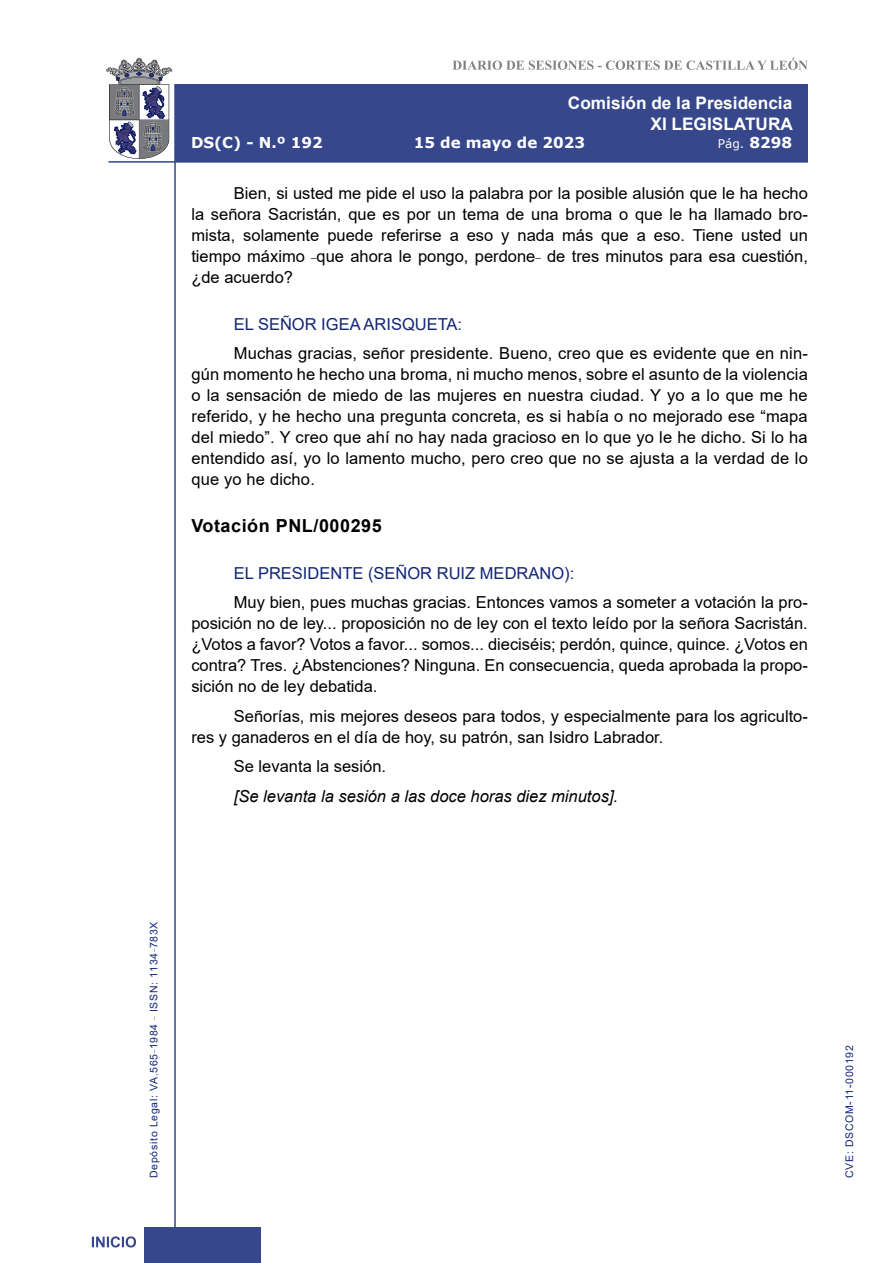
<style>
.page{position:relative;width:893px;height:1263px;background:#fff}
.page>*{position:absolute;margin:0;border:0;box-sizing:border-box;transform-origin:0 0}
.MarcadorSegundoNivel{font:700 18px "Arial";letter-spacing:.03em;color:#000}
.t1{font:700 17.25px/20.7px "Arial";color:#fff;text-align:right}
.t2{font:16.5px/21px "Arial";color:#000;text-align:justify}
.Orador{font:16.5px "Arial";color:#122678}
.t3{font:italic 16.5px "Arial";color:#000}
.t4{font:700 15px "Verdana";color:#fff}
.t5{font:12px "Verdana";color:#fff}
.t6{font:10.5px "Arial";letter-spacing:.065em;color:#122678}
.s1{font-weight:700;font-size:15px}
</style>
<div class="page">
<svg style="left:452px;top:58px;width:356px;height:12px"></svg>
<hr style="left:174px;top:84px;width:2px;height:1179px;background:#36478c">
<div style="left:144px;top:1227px;width:117px;height:36px;background:#36478c"></div>
<div style="left:175px;top:84px;width:633px;height:78px;background:#36478c"></div>
<hr style="left:108px;top:161px;width:700px;height:2px;background:#36478c">
<svg style="left:92px;top:1236px;width:44px;height:11px"></svg>
<svg style="left:106px;top:58px;width:66px;height:101px"></svg>
<p class="t1" style="left:568px;top:93px;width:226px">Comisión de la Presidencia<br>XI LEGISLATURA</p>
<p class="t4" style="left:191px;top:132px;width:133px">DS(C) - N.º 192</p>
<p class="t4" style="left:414px;top:132px;width:173px">15 de mayo de 2023</p>
<p class="t5" style="left:718px;top:135px;width:76px">Pág. <span class="s1">8298</span></p>
<p class="t2" style="left:191px;top:183px;width:618px;text-indent:43px">Bien, si usted me pide el uso la palabra por la posible alusión que le ha hecho la señora Sacristán, que es por un tema de una broma o que le ha llamado bro&shy;mista, solamente puede referirse a eso y nada más que a eso. Tiene usted un tiempo máximo <sup>_</sup>que ahora le pongo, perdone<sup>_</sup> de tres minutos para esa cuestión, ¿de acuerdo?</p>
<p class="Orador" style="left:234px;top:312px;width:230px">EL SEÑOR IGEA ARISQUETA:</p>
<p class="t2" style="left:191px;top:343px;width:618px;text-indent:43px">Muchas gracias, señor presidente. Bueno, creo que es evidente que en nin&shy;gún momento he hecho una broma, ni mucho menos, sobre el asunto de la violencia o la sensación de miedo de las mujeres en nuestra ciudad. Y yo a lo que me he referido, y he hecho una pregunta concreta, es si había o no mejorado ese “mapa del miedo”. Y creo que ahí no hay nada gracioso en lo que yo le he dicho. Si lo ha entendido así, yo lo lamento mucho, pero creo que no se ajusta a la verdad de lo que yo he dicho.</p>
<p class="MarcadorSegundoNivel" style="left:191px;top:513px;width:192px">Votación PNL/000295</p>
<p class="Orador" style="left:234px;top:562px;width:342px">EL PRESIDENTE (SEÑOR RUIZ MEDRANO):</p>
<p class="t2" style="left:191px;top:592px;width:618px;text-indent:43px">Muy bien, pues muchas gracias. Entonces vamos a someter a votación la pro&shy;posición no de ley... proposición no de ley con el texto leído por la señora Sacristán. ¿Votos a favor? Votos a favor... somos... dieciséis; perdón, quince, quince. ¿Votos en contra? Tres. ¿Abstenciones? Ninguna. En consecuencia, queda aprobada la propo&shy;sición no de ley debatida.</p>
<p class="t2" style="left:191px;top:705px;width:618px;text-indent:43px">Señorías, mis mejores deseos para todos, y especialmente para los agriculto&shy;res y ganaderos en el día de hoy, su patrón, san Isidro Labrador.</p>
<p class="t2" style="left:234px;top:756px;width:154px">Se levanta la sesión.</p>
<p class="t3" style="left:234px;top:785px;width:386px">[Se levanta la sesión a las doce horas diez minutos].</p>
<p class="t6" style="left:146px;top:1178px;width:258px;rotate:-90deg">Depósito Legal: VA.565<sup>_</sup>1984 <sup>_</sup> ISSN: 1134<sup>_</sup>783X</p>
<p class="t6" style="left:842px;top:1178px;width:134px;rotate:-90deg">CVE: DSCOM-11-000192</p>
</div>
